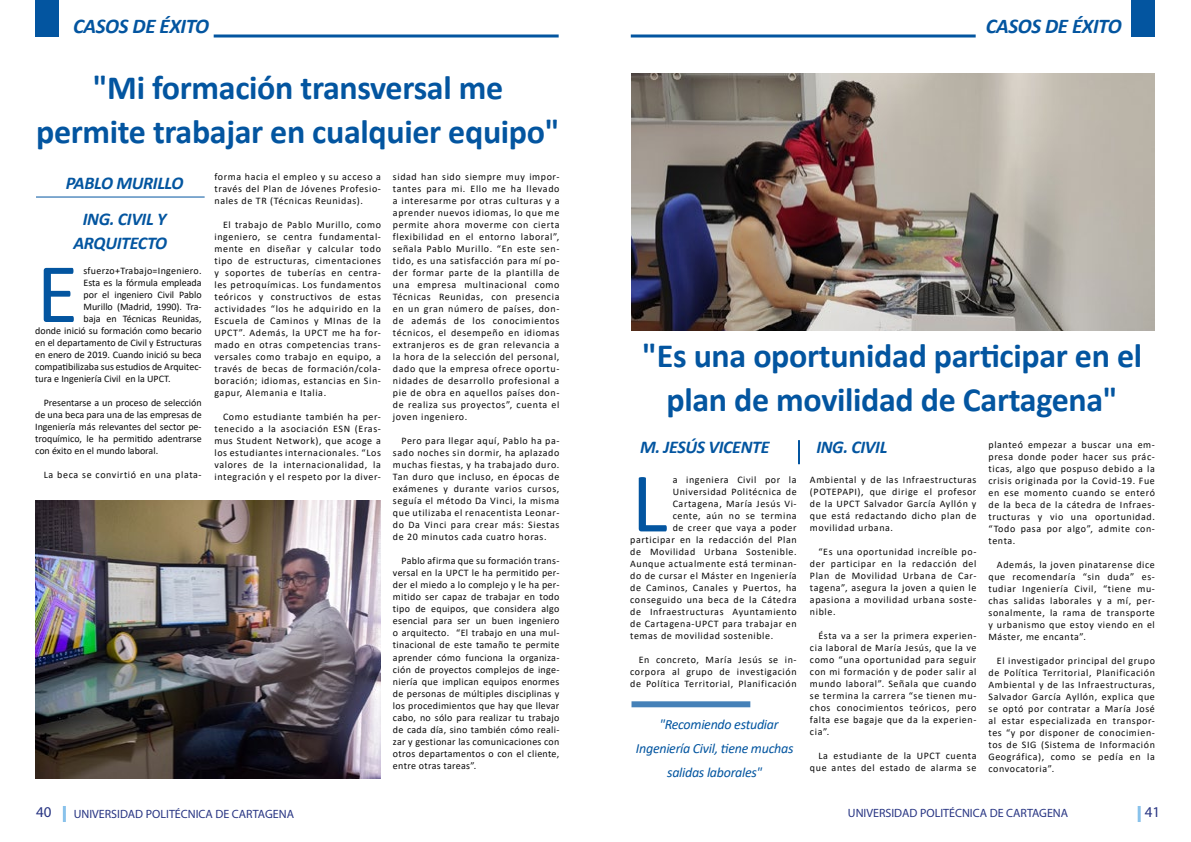
<style>
.page{position:relative;width:1191px;height:842px;background:#fff}
.page>*{position:absolute;margin:0;border:0;box-sizing:border-box;transform-origin:0 0}
.t1{font:85.6px "Calibri";color:#0355a0}
.t2{font:700 34px/44px "Calibri";letter-spacing:-.01em;color:#0355a0;text-align:center}
.t3{font:italic 700 21px "Calibri";letter-spacing:-.02em;color:#0355a0}
.t4{font:italic 700 18px/36px "Calibri";letter-spacing:-.02em;color:#0355a0;text-align:center}
.t5{font:15px "Myriad Pro";color:#283583}
.t6{font:italic 14px "Calibri";letter-spacing:-.02em;color:#0355a0}
.t7{font:12px "Myriad Pro";color:#283583}
.t8{font:10px/12px "Calibri";letter-spacing:.06em;color:#080808;text-align:justify}
.t9{font:10px "Calibri";color:#080808}
.t10{font:10px "Calibri";letter-spacing:.03em;color:#080808}
</style>
<div class="page">
<hr style="left:63px;top:806px;width:3px;height:16px;background:#89c2eb">
<hr style="left:1137px;top:806px;width:3px;height:16px;background:#89c2eb">
<div style="left:35px;top:0;width:24px;height:36px;background:#0355a0"></div>
<hr style="left:214px;top:35px;width:344px;height:3px;background:#0355a0">
<hr style="left:631px;top:35px;width:344px;height:3px;background:#0355a0">
<div style="left:1131px;top:0;width:24px;height:36px;background:#0355a0"></div>
<img style="left:35px;top:500px;width:346px;height:279px">
<hr style="left:36px;top:197px;width:169px;height:1px;background:#0355a0">
<img style="left:631px;top:74px;width:524px;height:256px">
<hr style="left:798px;top:440px;width:2px;height:24px;background:#0355a0">
<div style="left:631px;top:701px;width:119px;height:6px;background:#4581b8"></div>
<h3 class="t3" style="left:73px;top:11px;width:138px">CASOS DE ÉXITO</h3>
<h3 class="t3" style="left:985px;top:11px;width:138px">CASOS DE ÉXITO</h3>
<h2 class="t2" style="left:36px;top:65px;width:525px">"Mi formación transversal me permite trabajar en cualquier equipo"</h2>
<h3 class="t4" style="left:66px;top:164px;width:119px">PABLO MURILLO<br>ING. CIVIL Y</h3>
<h3 class="t4" style="left:73px;top:224px;width:95px">ARQUITECTO</h3>
<h1 class="t1" style="left:37px;top:234px;width:43px">E</h1>
<p class="t10" style="left:83px;top:264px;width:120px">sfuerzo+Trabajo=Ingeniero.</p>
<p class="t8" style="left:214px;top:171px;width:168px">forma hacia el empleo y su acceso a través del Plan de Jóvenes Profesio&shy;nales de TR (Técnicas Reunidas).</p>
<p class="t8" style="left:214px;top:219px;width:168px;text-indent:8px">El trabajo de Pablo Murillo, como ingeniero, se centra fundamental&shy;mente en diseñar y calcular todo tipo de estructuras, cimentaciones y soportes de tuberías en centra&shy;les petroquímicas. Los fundamentos teóricos y constructivos de estas actividades “los he adquirido en la Escuela de Caminos y MInas de la UPCT”. Además, la UPCT me ha for&shy;mado en otras competencias trans&shy;versales como trabajo en equipo, a través de becas de formación/cola&shy;boración; idiomas, estancias en Sin&shy;gapur, Alemania e Italia.</p>
<p class="t8" style="left:214px;top:411px;width:168px;text-indent:8px">Como estudiante también ha per&shy;tenecido a la asociación ESN (Eras&shy;mus Student Network), que acoge a los estudiantes internacionales. “Los valores de la internacionalidad, la integración y el respeto por la diver-</p>
<p class="t8" style="left:393px;top:171px;width:168px">sidad han sido siempre muy impor&shy;tantes para mi. Ello me ha llevado a interesarme por otras culturas y a aprender nuevos idiomas, lo que me permite ahora moverme con cierta flexibilidad en el entorno laboral”, señala Pablo Murillo. “En este sen&shy;tido, es una satisfacción para mí po&shy;der formar parte de la plantilla de una empresa multinacional como Técnicas Reunidas, con presencia en un gran número de países, don&shy;de además de los conocimientos técnicos, el desempeño en idiomas extranjeros es de gran relevancia a la hora de la selección del personal, dado que la empresa ofrece oportu&shy;nidades de desarrollo profesional a pie de obra en aquellos países don&shy;de realiza sus proyectos”, cuenta el joven ingeniero.</p>
<p class="t8" style="left:393px;top:435px;width:168px;text-indent:8px">Pero para llegar aquí, Pablo ha pa&shy;sado noches sin dormir, ha aplazado muchas fiestas, y ha trabajado duro.<br>Tan duro que incluso, en épocas de exámenes y durante varios cursos, seguía el método Da Vinci, la misma que utilizaba el renacentista Leonar&shy;do Da Vinci para crear más: Siestas de 20 minutos cada cuatro horas.</p>
<p class="t8" style="left:393px;top:555px;width:168px;text-indent:8px">Pablo afirma que su formación trans&shy;versal en la UPCT le ha permitido per&shy;der el miedo a lo complejo y le ha per&shy;mitido ser capaz de trabajar en todo tipo de equipos, que considera algo esencial para ser un buen ingeniero o arquitecto. “El trabajo en una mul&shy;tinacional de este tamaño te permite aprender cómo funciona la organiza&shy;ción de proyectos complejos de inge&shy;niería que implican equipos enormes de personas de múltiples disciplinas y los procedimientos que hay que llevar cabo, no sólo para realizar tu trabajo de cada día, sino también cómo reali&shy;zar y gestionar las comunicaciones con otros departamentos o con el cliente, entre otras tareas”.</p>
<p class="t9" style="left:83px;top:276px;width:120px">Esta es la fórmula empleada</p>
<p class="t9" style="left:83px;top:288px;width:120px">por el ingeniero Civil Pablo</p>
<p class="t9" style="left:83px;top:300px;width:120px">Murillo (Madrid, 1990). Tra-</p>
<p class="t9" style="left:83px;top:312px;width:120px">baja en Técnicas Reunidas,</p>
<p class="t9" style="left:35px;top:324px;width:168px">donde inició su formación como becario</p>
<p class="t9" style="left:35px;top:336px;width:168px">en el departamento de Civil y Estructuras</p>
<p class="t9" style="left:35px;top:348px;width:168px">en enero de 2019. Cuando inició su beca</p>
<p class="t9" style="left:35px;top:360px;width:168px">compatibilizaba sus estudios de Arquitec-</p>
<p class="t9" style="left:35px;top:372px;width:137px">tura e Ingeniería Civil en la UPCT.</p>
<p class="t8" style="left:35px;top:396px;width:168px;text-indent:8px">Presentarse a un proceso de selección de una beca para una de las empresas de Ingeniería más relevantes del sector pe&shy;troquímico, le ha permitido adentrarse con éxito en el mundo laboral.</p>
<p class="t8" style="left:44px;top:468px;width:159px">La beca se convirtió en una plata-</p>
<h2 class="t2" style="left:642px;top:333px;width:501px">"Es una oportunidad participar en el plan de movilidad de Cartagena"</h2>
<h3 class="t4" style="left:640px;top:428px;width:131px">M. JESÚS VICENTE</h3>
<h3 class="t4" style="left:816px;top:428px;width:72px">ING. CIVIL</h3>
<h1 class="t1" style="left:631px;top:444px;width:37px">L</h1>
<p class="t8" style="left:672px;top:474px;width:125px">a ingeniera Civil por la</p>
<p class="t8" style="left:988px;top:438px;width:168px">planteó empezar a buscar una em&shy;presa donde poder hacer sus prác&shy;ticas, algo que pospuso debido a la crisis originada por la Covid-19. Fue en ese momento cuando se enteró de la beca de la cátedra de Infraes&shy;tructuras y vio una oportunidad. “Todo pasa por algo”, admite con&shy;tenta.</p>
<p class="t8" style="left:988px;top:558px;width:168px;text-indent:8px">Además, la joven pinatarense dice que recomendaría “sin duda” es&shy;tudiar Ingeniería Civil, “tiene mu&shy;chas salidas laborales y a mí, per&shy;sonalmente, la rama de transporte y urbanismo que estoy viendo en el Máster, me encanta”.</p>
<p class="t8" style="left:988px;top:654px;width:168px;text-indent:8px">El investigador principal del grupo de Política Territorial, Planificación Ambiental y de las Infraestructuras, Salvador García Ayllón, explica que se optó por contratar a María José al estar especializada en transpor&shy;tes “y por disponer de conocimien&shy;tos de SIG (Sistema de Información Geográfica), como se pedía en la convocatoria”.</p>
<p class="t8" style="left:810px;top:474px;width:168px">Ambiental y de las Infraestructuras (POTEPAPI), que dirige el profesor de la UPCT Salvador García Ayllón y que está redactando dicho plan de movilidad urbana.</p>
<p class="t8" style="left:810px;top:546px;width:168px;text-indent:8px">“Es una oportunidad increíble po&shy;der participar en la redacción del Plan de Movilidad Urbana de Car&shy;tagena”, asegura la joven a quien le apasiona a movilidad urbana soste&shy;nible.</p>
<p class="t8" style="left:810px;top:630px;width:168px;text-indent:8px">Ésta va a ser la primera experien&shy;cia laboral de María Jesús, que la ve como “una oportunidad para seguir con mi formación y de poder salir al mundo laboral”. Señala que cuando se termina la carrera “se tienen mu&shy;chos conocimientos teóricos, pero falta ese bagaje que da la experien&shy;cia”.</p>
<p class="t8" style="left:810px;top:750px;width:168px;text-align:right">La estudiante de la UPCT cuenta que antes del estado de alarma se</p>
<p class="t8" style="left:672px;top:486px;width:125px">Universidad Politécnica de</p>
<p class="t8" style="left:672px;top:498px;width:125px">Cartagena, María Jesús Vi-</p>
<p class="t8" style="left:672px;top:510px;width:125px">cente, aún no se termina</p>
<p class="t8" style="left:672px;top:522px;width:125px">de creer que vaya a poder</p>
<p class="t8" style="left:630px;top:534px;width:168px">participar en la redacción del Plan</p>
<p class="t8" style="left:630px;top:546px;width:168px">de Movilidad Urbana Sostenible.</p>
<p class="t8" style="left:630px;top:558px;width:168px">Aunque actualmente está terminan-</p>
<p class="t8" style="left:630px;top:570px;width:168px">do de cursar el Máster en Ingeniería</p>
<p class="t8" style="left:630px;top:582px;width:168px">de Caminos, Canales y Puertos, ha</p>
<p class="t8" style="left:630px;top:594px;width:168px">conseguido una beca de la Cátedra</p>
<p class="t8" style="left:630px;top:606px;width:168px">de Infraestructuras Ayuntamiento</p>
<p class="t8" style="left:630px;top:618px;width:168px">de Cartagena-UPCT para trabajar en</p>
<p class="t8" style="left:630px;top:630px;width:144px">temas de movilidad sostenible.</p>
<p class="t8" style="left:630px;top:654px;width:168px;text-indent:8px">En concreto, María Jesús se in&shy;corpora al grupo de investigación de Política Territorial, Planificación</p>
<h3 class="t6" style="left:659px;top:715px;width:121px">"Recomiendo estudiar</h3>
<h3 class="t6" style="left:636px;top:739px;width:159px">Ingeniería Civil, tiene muchas</h3>
<h3 class="t6" style="left:667px;top:763px;width:97px">salidas laborales"</h3>
<h3 class="t5" style="left:36px;top:803px;width:17px">40</h3>
<p class="t7" style="left:74px;top:806px;width:222px">UNIVERSIDAD POLITÉCNICA DE CARTAGENA</p>
<p class="t7" style="left:848px;top:805px;width:222px">UNIVERSIDAD POLITÉCNICA DE CARTAGENA</p>
<h3 class="t5" style="left:1144px;top:803px;width:17px">41</h3>
</div>
